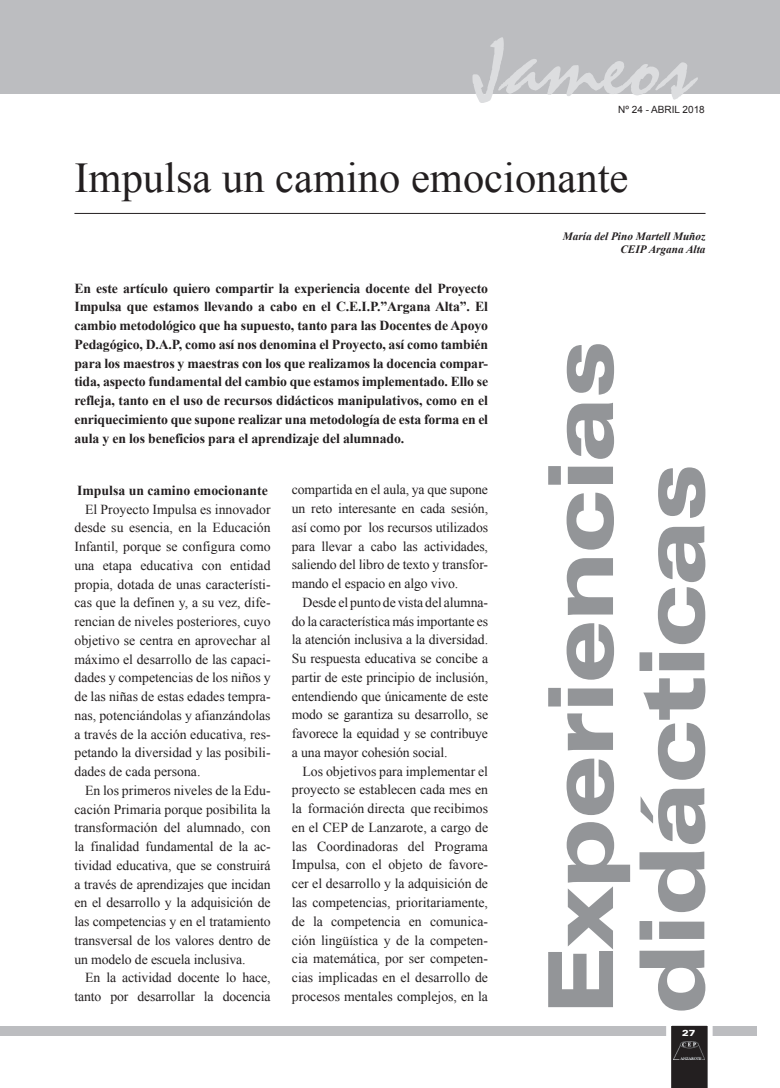
<style>
.page{position:relative;width:780px;height:1088px;background:#fff}
.page>*{position:absolute;margin:0;border:0;box-sizing:border-box;transform-origin:0 0}
.t1{font:900 expanded 90px/91.2px "Zurich BT";color:#939598}
.t2{font:90px "Staccato 222 BT";color:#dcdddf}
.t3{font:42.5px "Times New Roman";color:#231f20}
.t4{font:13.75px/18.8px "Times New Roman";letter-spacing:-.01em;color:#231f20;text-align:justify}
.t5{font:700 13.75px/18.8px "Times New Roman";letter-spacing:-.01em;color:#231f20;text-align:justify}
.t6{font:italic 700 11.25px/13.5px "Times New Roman";color:#231f20;text-align:right}
.t7{font:10px "Arial";color:#231f20}
.t8{font:900 expanded 8.75px "Zurich BT";color:#fff}
</style>
<div class="page">
<div style="left:0;top:1026px;width:18px;height:10px;background:#bcbdc0"></div>
<div style="left:0;top:0;width:18px;height:93px;background:#bcbdc0"></div>
<div style="left:18px;top:1026px;width:738px;height:10px;background:#bcbdc0"></div>
<div style="left:18px;top:0;width:762px;height:93px;background:#bcbdc0"></div>
<svg style="left:666px;top:1025px;width:46px;height:63px"></svg>
<img style="left:673px;top:1042px;width:31px;height:18px">
<hr style="left:74px;top:213px;width:631px;height:1px;background:#231f20">
<h1 class="t2" style="left:472px;top:17px;width:223px">Jameos</h1>
<p class="t7" style="left:618px;top:103px;width:88px">Nº 24 - ABRIL 2018</p>
<h2 class="t3" style="left:74px;top:149px;width:555px">Impulsa un camino emocionante</h2>
<p class="t6" style="left:563px;top:229px;width:144px">María del Pino Martell Muñoz<br>CEIP Argana Alta</p>
<p class="t5" style="left:74px;top:278px;width:415px">En este artículo quiero compartir la experiencia docente del Proyecto Impulsa que estamos llevando a cabo en el C.E.I.P.”Argana Alta”. El cambio metodológico que ha supuesto, tanto para las Docentes de Apoyo Pedagógico, D.A.P, como así nos denomina el Proyecto, así como también para los maestros y maestras con los que realizamos la docencia compar&shy;tida, aspecto fundamental del cambio que estamos implementado. Ello se refleja, tanto en el uso de recursos didácticos manipulativos, como en el enriquecimiento que supone realizar una metodología de esta forma en el aula y en los beneficios para el aprendizaje del alumnado.</p>
<h1 class="t1" style="left:535px;top:1014px;width:675px;rotate:-90deg">Experiencias didácticas</h1>
<p class="t4" style="left:292px;top:480px;width:198px">compartida en el aula, ya que supone un reto interesante en cada sesión, así como por los recursos utilizados para llevar a cabo las actividades, saliendo del libro de texto y transfor&shy;mando el espacio en algo vivo.</p>
<p class="t4" style="left:292px;top:593px;width:198px;text-indent:11px">Desde el punto de vista del alumna&shy;do la característica más importante es la atención inclusiva a la diversidad.<br>Su respuesta educativa se concibe a partir de este principio de inclusión, entendiendo que únicamente de este modo se garantiza su desarrollo, se favorece la equidad y se contribuye a una mayor cohesión social.</p>
<p class="t4" style="left:292px;top:761px;width:198px;text-indent:11px">Los objetivos para implementar el proyecto se establecen cada mes en la formación directa que recibimos en el CEP de Lanzarote, a cargo de las Coordinadoras del Programa Impulsa, con el objeto de favore&shy;cer el desarrollo y la adquisición de las competencias, prioritariamente, de la competencia en comunica&shy;ción lingüística y de la competen&shy;cia matemática, por ser competen&shy;cias implicadas en el desarrollo de procesos mentales complejos, en la</p>
<p class="t5" style="left:77px;top:480px;width:192px">Impulsa un camino emocionante</p>
<p class="t4" style="left:74px;top:499px;width:198px;text-indent:11px">El Proyecto Impulsa es innovador desde su esencia, en la Educación Infantil, porque se configura como una etapa educativa con entidad propia, dotada de unas característi&shy;cas que la definen y, a su vez, dife&shy;rencian de niveles posteriores, cuyo objetivo se centra en aprovechar al máximo el desarrollo de las capaci&shy;dades y competencias de los niños y de las niñas de estas edades tempra&shy;nas, potenciándolas y afianzándolas a través de la acción educativa, res&shy;petando la diversidad y las posibili&shy;dades de cada persona.</p>
<p class="t4" style="left:74px;top:781px;width:198px;text-indent:11px">En los primeros niveles de la Edu&shy;cación Primaria porque posibilita la transformación del alumnado, con la finalidad fundamental de la ac&shy;tividad educativa, que se construirá a través de aprendizajes que incidan en el desarrollo y la adquisición de las competencias y en el tratamiento transversal de los valores dentro de un modelo de escuela inclusiva.</p>
<p class="t4" style="left:74px;top:968px;width:198px;text-align:right">En la actividad docente lo hace, tanto por desarrollar la docencia</p>
<p class="t8" style="left:682px;top:1027px;width:15px">27</p>
</div>
